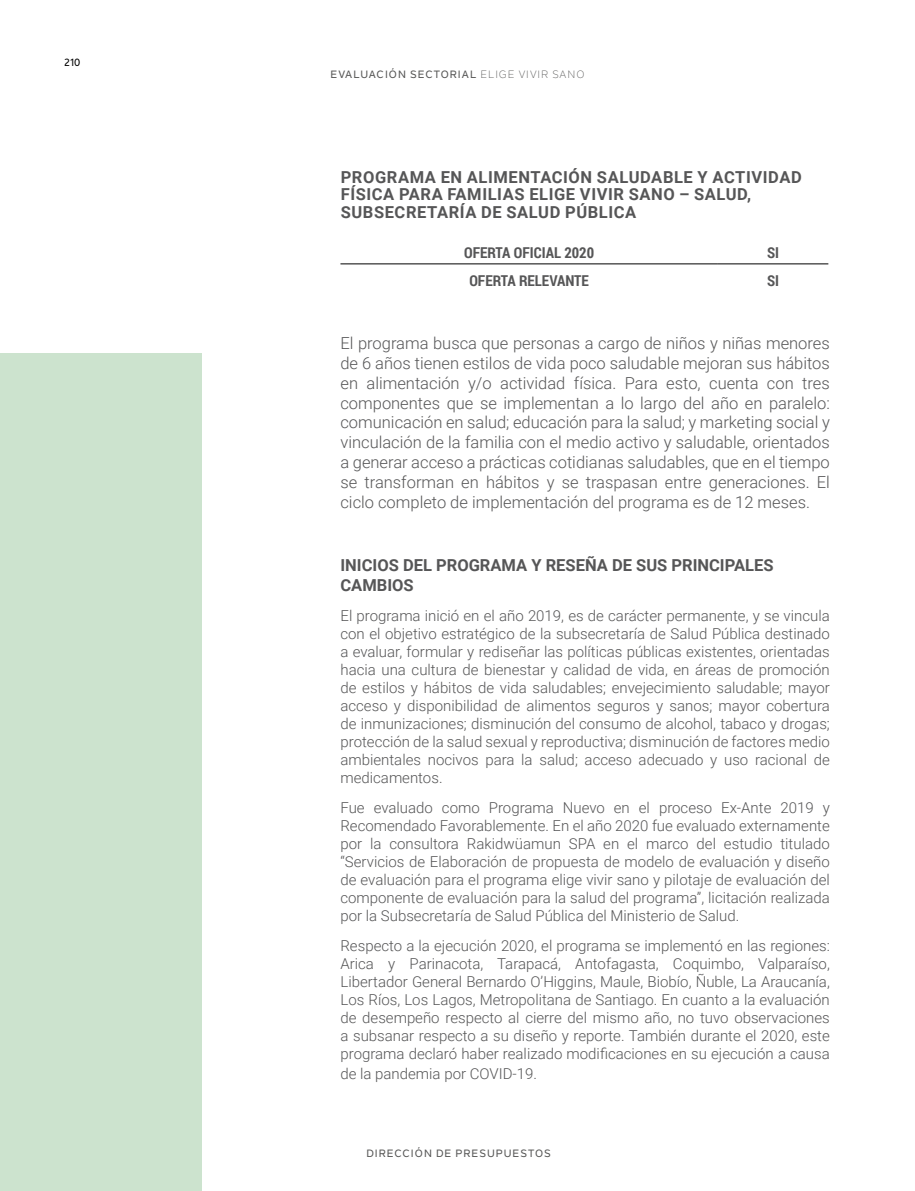
<style>
.page{position:relative;width:915px;height:1191px;background:#fff}
.page>*{position:absolute;margin:0;border:0;box-sizing:border-box;transform-origin:0 0}
.t1{font:300 16.5px/19.8px "Roboto";color:#565657;text-align:justify}
.t2{font:700 16.5px/17.9px "Roboto";letter-spacing:.035em;color:#565657}
.t3{font:700 16.5px/19.8px "Roboto";color:#565657}
.t4{font:300 15px/18px "Roboto";color:#565657;text-align:justify}
.t5{font:700 15px "Roboto Condensed";color:#565657}
.t6{font:500 10.5px "Nolan Next";letter-spacing:.1em;color:#575756}
.t7{font:500 10.5px "Nolan Next";color:#000}
.s1{font-weight:400}
</style>
<div class="page">
<div style="left:0;top:353px;width:202px;height:838px;background:#cce3ce"></div>
<hr style="left:340px;top:263px;width:377px;height:1px;background:#000">
<hr style="left:717px;top:263px;width:111px;height:1px;background:#000">
<p class="t7" style="left:64px;top:56px;width:18px">210</p>
<p class="t6" style="left:330px;top:67px;width:255px">EVALUACIÓN SECTORIAL <span class="s1">ELIGE VIVIR SANO</span></p>
<p class="t2" style="left:340px;top:167px;width:462px">PROGRAMA EN ALIMENTACIÓN SALUDABLE Y ACTIVIDAD<br>FÍSICA PARA FAMILIAS ELIGE VIVIR SANO – SALUD,<br>SUBSECRETARÍA DE SALUD PÚBLICA</p>
<p class="t5" style="left:464px;top:242px;width:131px">OFERTA OFICIAL 2020</p>
<p class="t5" style="left:766px;top:242px;width:14px">SI</p>
<p class="t5" style="left:469px;top:270px;width:121px">OFERTA RELEVANTE</p>
<p class="t5" style="left:766px;top:270px;width:14px">SI</p>
<p class="t1" style="left:340px;top:333px;width:490px">El programa busca que personas a cargo de niños y niñas menores de 6 años tienen estilos de vida poco saludable mejoran sus hábitos en alimentación y/o actividad física. Para esto, cuenta con tres componentes que se implementan a lo largo del año en paralelo: comunicación en salud; educación para la salud; y marketing social y vinculación de la familia con el medio activo y saludable, orientados a generar acceso a prácticas cotidianas saludables, que en el tiempo se transforman en hábitos y se traspasan entre generaciones. El ciclo completo de implementación del programa es de 12 meses.</p>
<p class="t3" style="left:340px;top:555px;width:434px">INICIOS DEL PROGRAMA Y RESEÑA DE SUS PRINCIPALES<br>CAMBIOS</p>
<p class="t4" style="left:340px;top:606px;width:490px">El programa inició en el año 2019, es de carácter permanente, y se vincula con el objetivo estratégico de la subsecretaría de Salud Pública destinado a evaluar, formular y rediseñar las políticas públicas existentes, orientadas hacia una cultura de bienestar y calidad de vida, en áreas de promoción de estilos y hábitos de vida saludables; envejecimiento saludable; mayor acceso y disponibilidad de alimentos seguros y sanos; mayor cobertura de inmunizaciones; disminución del consumo de alcohol, tabaco y drogas; protección de la salud sexual y reproductiva; disminución de factores medio ambientales nocivos para la salud; acceso adecuado y uso racional de medicamentos.</p>
<p class="t4" style="left:340px;top:798px;width:490px">Fue evaluado como Programa Nuevo en el proceso Ex-Ante 2019 y Recomendado Favorablemente. En el año 2020 fue evaluado externamente por la consultora Rakidwüamun SPA en el marco del estudio titulado “Servicios de Elaboración de propuesta de modelo de evaluación y diseño de evaluación para el programa elige vivir sano y pilotaje de evaluación del componente de evaluación para la salud del programa”, licitación realizada por la Subsecretaría de Salud Pública del Ministerio de Salud.</p>
<p class="t4" style="left:340px;top:936px;width:490px">Respecto a la ejecución 2020, el programa se implementó en las regiones:<br>Arica y Parinacota, Tarapacá, Antofagasta, Coquimbo, Valparaíso, Libertador General Bernardo O’Higgins, Maule, Biobío, Ñuble, La Araucanía, Los Ríos, Los Lagos, Metropolitana de Santiago. En cuanto a la evaluación de desempeño respecto al cierre del mismo año, no tuvo observaciones a subsanar respecto a su diseño y reporte. También durante el 2020, este programa declaró haber realizado modificaciones en su ejecución a causa</p>
<p class="t4" style="left:340px;top:1064px;width:198px">de la pandemia por COVID-19.</p>
<p class="t6" style="left:366px;top:1147px;width:186px">DIRECCIÓN DE PRESUPUESTOS</p>
</div>
